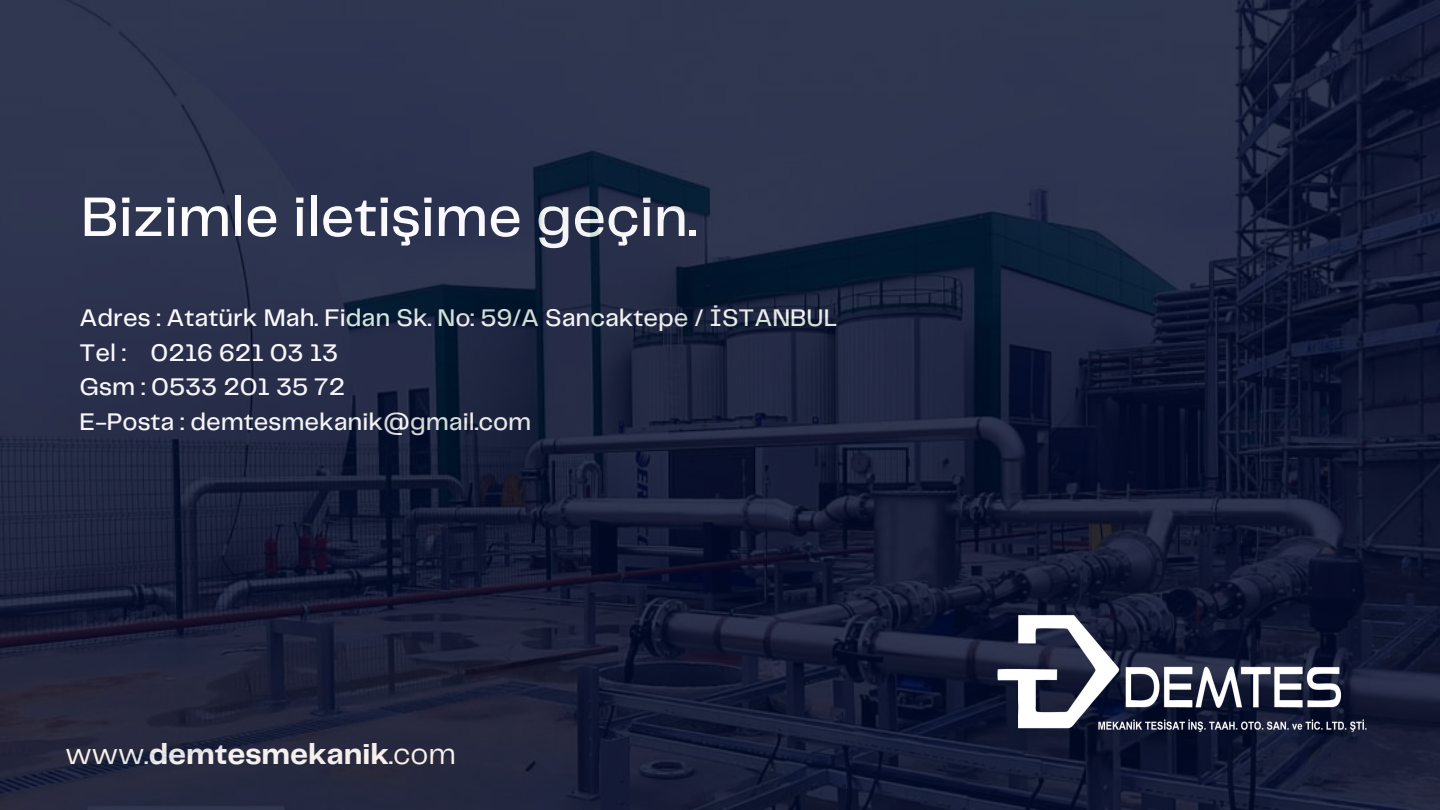
<style>
.page{position:relative;width:1440px;height:810px;background:#fff}
.page>*{position:absolute;margin:0;border:0;box-sizing:border-box;transform-origin:0 0}
.t1{font:500 57.8px "Telegraf";color:#fff}
.t2{font:700 30px "Telegraf";color:#fff}
.t3{font:500 25px "Telegraf";color:#fff}
.s1{font-weight:400}
</style>
<div class="page">
<img style="left:0;top:0;width:1440px;height:810px">
<img style="left:981px;top:593px;width:405px;height:163px">
<p class="t1" style="left:81px;top:192px;width:617px">Bizimle iletişime geçin.</p>
<h1 class="t3" style="left:80px;top:307px;width:758px">Adres : Atatürk Mah. Fidan Sk. No: 59/A Sancaktepe / İSTANBUL</h1>
<p class="t3" style="left:80px;top:342px;width:260px">Tel : 0216 621 03 13</p>
<p class="t3" style="left:80px;top:376px;width:267px">Gsm : 0533 201 35 72</p>
<p class="t3" style="left:80px;top:411px;width:453px">E-Posta : demtesmekanik@gmail.com</p>
<p class="t2" style="left:65px;top:741px;width:392px"><span class="s1">www.</span>demtesmekanik<span class="s1">.com</span></p>
</div>
